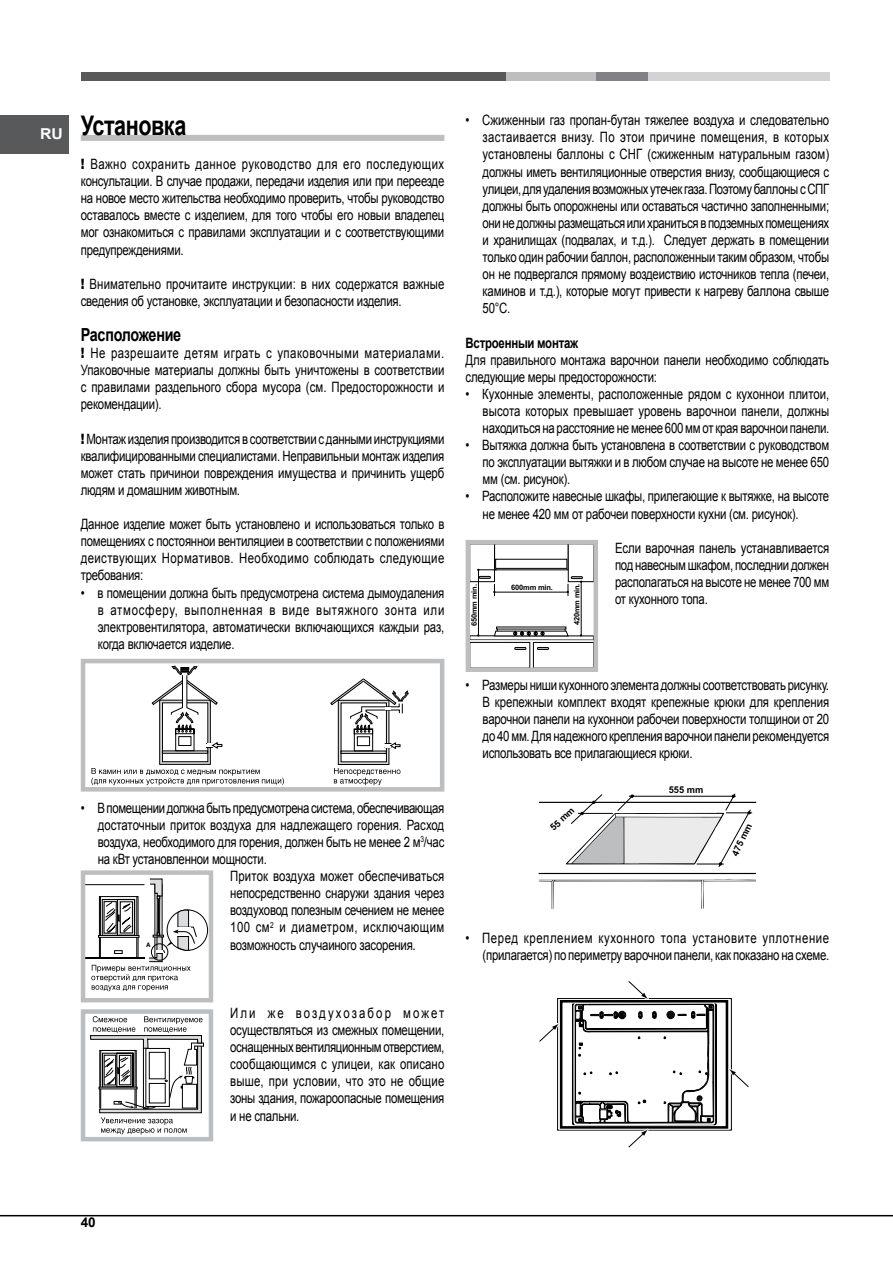
<style>
.page{position:relative;width:893px;height:1263px;background:#fff}
.page>*{position:absolute;margin:0;border:0;box-sizing:border-box;transform-origin:0 0}
.t1{font:700 27px "Arial";letter-spacing:-.02em;color:#000;scale:.8 1}
.t2{font:700 18px "Arial";letter-spacing:-.02em;color:#000;scale:.8 1}
.t3{font:14.25px/17.1px "Arial";letter-spacing:-.02em;color:#000;text-align:justify;scale:.8 1}
.t4{font:14.25px/17.1px "Arial";color:#000;text-align:right;scale:.8 1}
.t5{font:14.25px "Arial";letter-spacing:.01em;color:#000;scale:.8 1}
.t6{font:14.25px "Arial";letter-spacing:.04em;color:#000;scale:.8 1}
.t7{font:700 14.25px "Arial";letter-spacing:-.02em;color:#000;scale:.8 1}
.t8{font:700 13.5px "Arial";color:#000}
.t9{font:700 9.3px "Arial";color:#000}
.t10{font:700 7.5px "Arial";letter-spacing:-.025em;color:#000}
.t11{font:700 6.15px "Helvetica";color:#000}
.s1{font-weight:900}
</style>
<div class="page">
<hr style="left:0;top:1215px;width:893px;height:1px;background:#000">
<div style="left:0;top:115px;width:68px;height:38px;background:#58595b"></div>
<div style="left:81px;top:72px;width:748px;height:8px;background:#58595b"></div>
<div style="left:506px;top:72px;width:90px;height:8px;background:#bcbec0"></div>
<div style="left:596px;top:72px;width:52px;height:8px;background:#808285"></div>
<div style="left:648px;top:72px;width:181px;height:8px;background:#d1d3d4"></div>
<div style="left:81px;top:135px;width:363px;height:6px;background:#bcbec0"></div>
<svg style="left:159px;top:751px;width:52px;height:14px"></svg>
<div style="left:162px;top:702px;width:46px;height:60px;background:#fff;border:1px solid #000"></div>
<hr style="left:162px;top:750px;width:46px;height:3px;background:#dcddde">
<svg style="left:338px;top:751px;width:51px;height:14px"></svg>
<div style="left:341px;top:703px;width:46px;height:59px;background:#fff"></div>
<div style="left:341px;top:751px;width:46px;height:3px;background:#dcddde;border:1px solid #000"></div>
<svg style="left:151px;top:666px;width:257px;height:85px"></svg>
<div style="left:81px;top:659px;width:363px;height:132px;border:4px solid #bcbec0"></div>
<svg style="left:91px;top:768px;width:193px;height:17px"></svg>
<svg style="left:334px;top:768px;width:66px;height:17px"></svg>
<div style="left:167px;top:909px;width:41px;height:42px;border:1px solid #000;border-radius:50%"></div>
<div style="left:81px;top:870px;width:132px;height:132px;border:4px solid #bcbec0"></div>
<svg style="left:84px;top:878px;width:113px;height:113px"></svg>
<div style="left:81px;top:1009px;width:132px;height:132px;border:4px solid #babec3"></div>
<svg style="left:90px;top:1016px;width:114px;height:118px"></svg>
<svg style="left:539px;top:879px;width:217px;height:30px"></svg>
<hr style="left:539px;top:802px;width:217px;height:1px;background:#000">
<hr style="left:539px;top:873px;width:217px;height:1px;background:#000">
<svg style="left:560px;top:793px;width:193px;height:74px"></svg>
<svg style="left:539px;top:981px;width:210px;height:167px"></svg>
<div style="left:469px;top:544px;width:26px;height:38px;border:1px solid #000"></div>
<div style="left:568px;top:543px;width:26px;height:39px;border:1px solid #000"></div>
<svg style="left:494px;top:628px;width:75px;height:9px"></svg>
<div style="left:495px;top:559px;width:72px;height:10px;background:#fff;border:1px solid #000"></div>
<hr style="left:494px;top:592px;width:74px;height:1px;background:#000">
<svg style="left:567px;top:576px;width:16px;height:20px"></svg>
<hr style="left:581px;top:582px;width:1px;height:54px;background:#000">
<hr style="left:478px;top:570px;width:1px;height:66px;background:#000">
<svg style="left:477px;top:569px;width:20px;height:27px"></svg>
<div style="left:533px;top:642px;width:61px;height:26px;background:#fff;border:1px solid #000"></div>
<div style="left:469px;top:642px;width:61px;height:26px;background:#fff;border:1px solid #000"></div>
<svg style="left:537px;top:647px;width:12px;height:3px"></svg>
<svg style="left:514px;top:647px;width:12px;height:3px"></svg>
<div style="left:466px;top:540px;width:132px;height:132px;border:4px solid #bcbec0"></div>
<h1 class="t1" style="left:40px;top:108px;width:184px"><sub>RU</sub> Установка</h1>
<p class="t3" style="left:81px;top:156px;width:456px"><span class="s1">!</span> Важно сохранить данное руководство для его последующих консультации. В случае продажи, передачи изделия или при переезде на новое место жительства необходимо проверить, чтобы руководство оставалось вместе с изделием, для того чтобы его новыи владелец мог ознакомиться с правилами эксплуатации и с соответствующими предупреждениями.</p>
<p class="t3" style="left:81px;top:275px;width:456px"><span class="s1">!</span> Внимательно прочитаите инструкции: в них содержатся важные сведения об установке, эксплуатации и безопасности изделия.</p>
<p class="t2" style="left:81px;top:323px;width:127px">Расположение</p>
<p class="t3" style="left:81px;top:345px;width:456px"><span class="s1">!</span> Не разрешаите детям играть с упаковочными материалами.<br>Упаковочные материалы должны быть уничтожены в соответствии с правилами раздельного сбора мусора (см. Предосторожности и рекомендации).</p>
<p class="t3" style="left:81px;top:430px;width:456px"><span class="s1">!</span> Монтаж изделия производится в соответствии с данными инструкциями квалифицированными специалистами. Неправильныи монтаж изделия может стать причинои повреждения имущества и причинить ущерб людям и домашним животным.</p>
<p class="t3" style="left:81px;top:516px;width:456px">Данное изделие может быть установлено и использоваться только в помещениях с постояннои вентиляциеи в соответствии с положениями деиствующих Нормативов. Необходимо соблюдать следующие требования:</p>
<p class="t3" style="left:98px;top:584px;width:435px;text-indent:-17px">• в помещении должна быть предусмотрена система дымоудаления в атмосферу, выполненная в виде вытяжного зонта или электровентилятора, автоматически включающихся каждыи раз, когда включается изделие.</p>
<p class="t3" style="left:81px;top:799px;width:456px">• В помещении должна быть предусмотрена система, обеспечивающая</p>
<p class="t4" style="left:98px;top:816px;width:435px">достаточныи приток воздуха для надлежащего горения. Расход</p>
<p class="t3" style="left:98px;top:833px;width:435px">воздуха, необходимого для горения, должен быть не менее 2 м<sup>3</sup>/час</p>
<p class="t3" style="left:98px;top:851px;width:213px">на кВт установленнои мощности.</p>
<p class="t5" style="left:230px;top:867px;width:269px">Приток воздуха может обеспечиваться</p>
<p class="t3" style="left:230px;top:885px;width:269px">непосредственно снаружи здания через</p>
<p class="t3" style="left:230px;top:902px;width:269px">воздуховод полезным сечением не менее</p>
<p class="t6" style="left:230px;top:918px;width:269px">100 см<sup>2</sup> и диаметром, исключающим</p>
<p class="t3" style="left:230px;top:936px;width:233px">возможность случаиного засорения.</p>
<p class="t11" style="left:146px;top:941px;width:6px">A</p>
<p class="t3" style="left:230px;top:1004px;width:269px">Или же воздухозабор может осуществляться из смежных помещении, оснащенных вентиляционным отверстием, сообщающимся с улицеи, как описано выше, при условии, что это не общие зоны здания, пожароопасные помещения и не спальни.</p>
<p class="t3" style="left:483px;top:112px;width:435px;text-indent:-17px">• Сжиженныи газ пропан-бутан тяжелее воздуха и следовательно застаивается внизу. По этои причине помещения, в которых установлены баллоны с СНГ (сжиженным натуральным газом) должны иметь вентиляционные отверстия внизу, сообщающиеся с улицеи, для удаления возможных утечек газа. Поэтому баллоны с СПГ должны быть опорожнены или оставаться частично заполненными; они не должны размещаться или храниться в подземных помещениях и хранилищах (подвалах, и т.д.). Следует держать в помещении только один рабочии баллон, расположенныи таким образом, чтобы он не подвергался прямому воздеиствию источников тепла (печеи, каминов и т.д.), которые могут привести к нагреву баллона свыше 50°C.</p>
<p class="t7" style="left:466px;top:333px;width:142px">Встроенныи монтаж</p>
<p class="t3" style="left:466px;top:351px;width:456px">Для правильного монтажа варочнои панели необходимо соблюдать следующие меры предосторожности:</p>
<p class="t3" style="left:483px;top:385px;width:435px;text-indent:-17px">• Кухонные элементы, расположенные рядом с кухоннои плитои, высота которых превышает уровень варочнои панели, должны находиться на расстояние не менее 600 мм от края варочнои панели.</p>
<p class="t3" style="left:483px;top:437px;width:435px;text-indent:-17px">• Вытяжка должна быть установлена в соответствии с руководством по эксплуатации вытяжки и в любом случае на высоте не менее 650 мм (см. рисунок).</p>
<p class="t3" style="left:483px;top:488px;width:435px;text-indent:-17px">• Расположите навесные шкафы, прилегающие к вытяжке, на высоте не менее 420 мм от рабочеи поверхности кухни (см. рисунок).</p>
<p class="t3" style="left:615px;top:539px;width:269px">Если варочная панель устанавливается под навесным шкафом, последнии должен располагаться на высоте не менее 700 мм от кухонного топа.</p>
<p class="t10" style="left:469px;top:626px;width:43px;rotate:-90deg">650mm min.</p>
<p class="t10" style="left:572px;top:625px;width:43px;rotate:-90deg">420mm min.</p>
<p class="t10" style="left:511px;top:583px;width:43px">600mm min.</p>
<p class="t3" style="left:483px;top:676px;width:435px;text-indent:-17px">• Размеры ниши кухонного элемента должны соответствовать рисунку.<br>В крепежныи комплект входят крепежные крюки для крепления варочнои панели на кухоннои рабочеи поверхности толщинои от 20 до 40 мм. Для надежного крепления варочнои панели рекомендуется использовать все прилагающиеся крюки.</p>
<p class="t9" style="left:669px;top:783px;width:36px">555 mm</p>
<p class="t9" style="left:547px;top:825px;width:31px;rotate:-44deg">55 mm</p>
<p class="t9" style="left:729px;top:852px;width:36px;rotate:-64deg">475 mm</p>
<p class="t4" style="left:466px;top:930px;width:456px">• Перед креплением кухонного топа установите уплотнение (прилагается) по периметру варочнои панели, как показано на схеме.</p>
<p class="t8" style="left:81px;top:1213px;width:17px">40</p>
</div>
